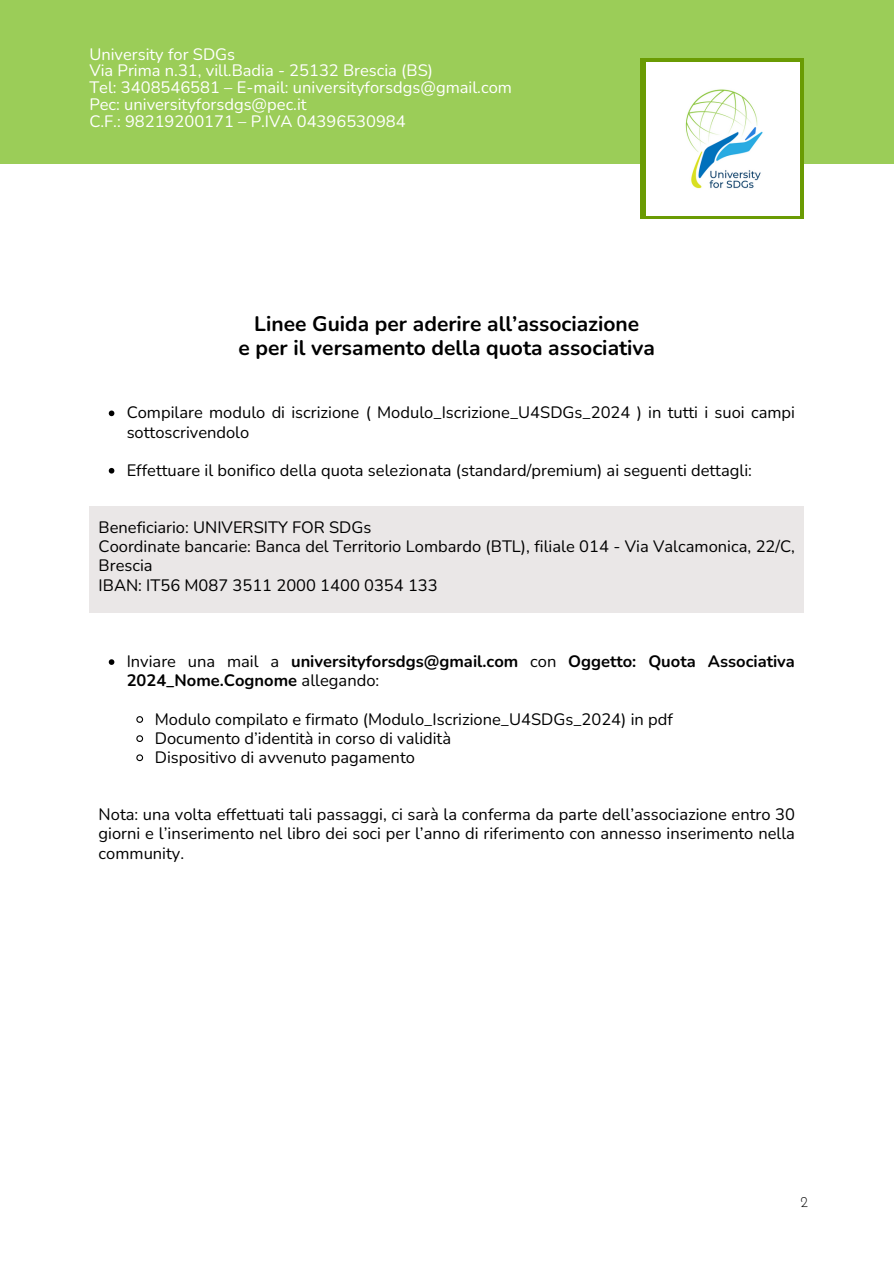
<style>
.page{position:relative;width:894px;height:1264px;background:#fff}
.page>*{position:absolute;margin:0;border:0;box-sizing:border-box;transform-origin:0 0}
.t1{font:700 21px/24.8px "Nunito";color:#000;text-align:center}
.t2{font:16.5px/19.2px "Nunito";color:#000}
.t3{font:16.5px "Nunito";color:#fff}
.t4{font:700 16.5px/19.2px "Nunito";color:#000}
.t5{font:15.15px "Josefin Sans";color:#000}
.s1{font-weight:400}
</style>
<div class="page">
<div style="left:90px;top:506px;width:714px;height:106px;background:#eae7e7"></div>
<svg style="left:109px;top:410px;width:5px;height:6px"></svg>
<svg style="left:109px;top:468px;width:5px;height:5px"></svg>
<svg style="left:109px;top:659px;width:5px;height:6px"></svg>
<svg style="left:136px;top:716px;width:8px;height:7px"></svg>
<svg style="left:136px;top:735px;width:8px;height:7px"></svg>
<svg style="left:136px;top:754px;width:8px;height:8px"></svg>
<div style="left:0;top:0;width:893px;height:163px;background:#9bcd58"></div>
<svg style="left:640px;top:59px;width:164px;height:160px;fill:#6a9b03"></svg>
<img style="left:645px;top:62px;width:153px;height:153px">
<p class="t3" style="left:89px;top:43px;width:147px">University for SDGs</p>
<p class="t3" style="left:89px;top:60px;width:345px">Via Prima n.31, vill.Badia - 25132 Brescia (BS)</p>
<p class="t3" style="left:89px;top:77px;width:424px">Tel: 3408546581 – E-mail: universityforsdgs@gmail.com</p>
<p class="t3" style="left:89px;top:93px;width:219px">Pec: universityforsdgs@pec.it</p>
<p class="t3" style="left:89px;top:110px;width:318px">C.F.: 98219200171 – P.IVA 04396530984</p>
<p class="t1" style="left:238px;top:311px;width:418px">Linee Guida per aderire all’associazione<br>e per il versamento della quota associativa</p>
<p class="t2" style="left:127px;top:403px;width:669px">Compilare modulo di iscrizione ( Modulo_Iscrizione_U4SDGs_2024 ) in tutti i suoi campi sottoscrivendolo</p>
<p class="t2" style="left:127px;top:461px;width:626px">Effettuare il bonifico della quota selezionata (standard/premium) ai seguenti dettagli:</p>
<p class="t2" style="left:99px;top:518px;width:274px">Beneficiario: UNIVERSITY FOR SDGs</p>
<p class="t2" style="left:99px;top:537px;width:697px">Coordinate bancarie: Banca del Territorio Lombardo (BTL), filiale 014 - Via Valcamonica, 22/C,<br>Brescia</p>
<p class="t2" style="left:99px;top:575px;width:340px">IBAN: IT56 M087 3511 2000 1400 0354 133</p>
<h1 class="t4" style="left:127px;top:652px;width:669px"><span class="s1">Inviare una mail a</span> universityforsdgs@gmail.com <span class="s1">con</span> Oggetto: Quota Associativa<br>2024_Nome.Cognome <span class="s1">allegando:</span></h1>
<p class="t2" style="left:155px;top:709px;width:519px">Modulo compilato e firmato (Modulo_Iscrizione_U4SDGs_2024) in pdf</p>
<p class="t2" style="left:155px;top:728px;width:298px">Documento d’identità in corso di validità</p>
<p class="t2" style="left:155px;top:747px;width:261px">Dispositivo di avvenuto pagamento</p>
<p class="t2" style="left:99px;top:805px;width:697px;text-align:justify">Nota: una volta effettuati tali passaggi, ci sarà la conferma da parte dell’associazione entro 30 giorni e l’inserimento nel libro dei soci per l’anno di riferimento con annesso inserimento nella community.</p>
<p class="t5" style="left:800px;top:1195px;width:9px">2</p>
</div>
